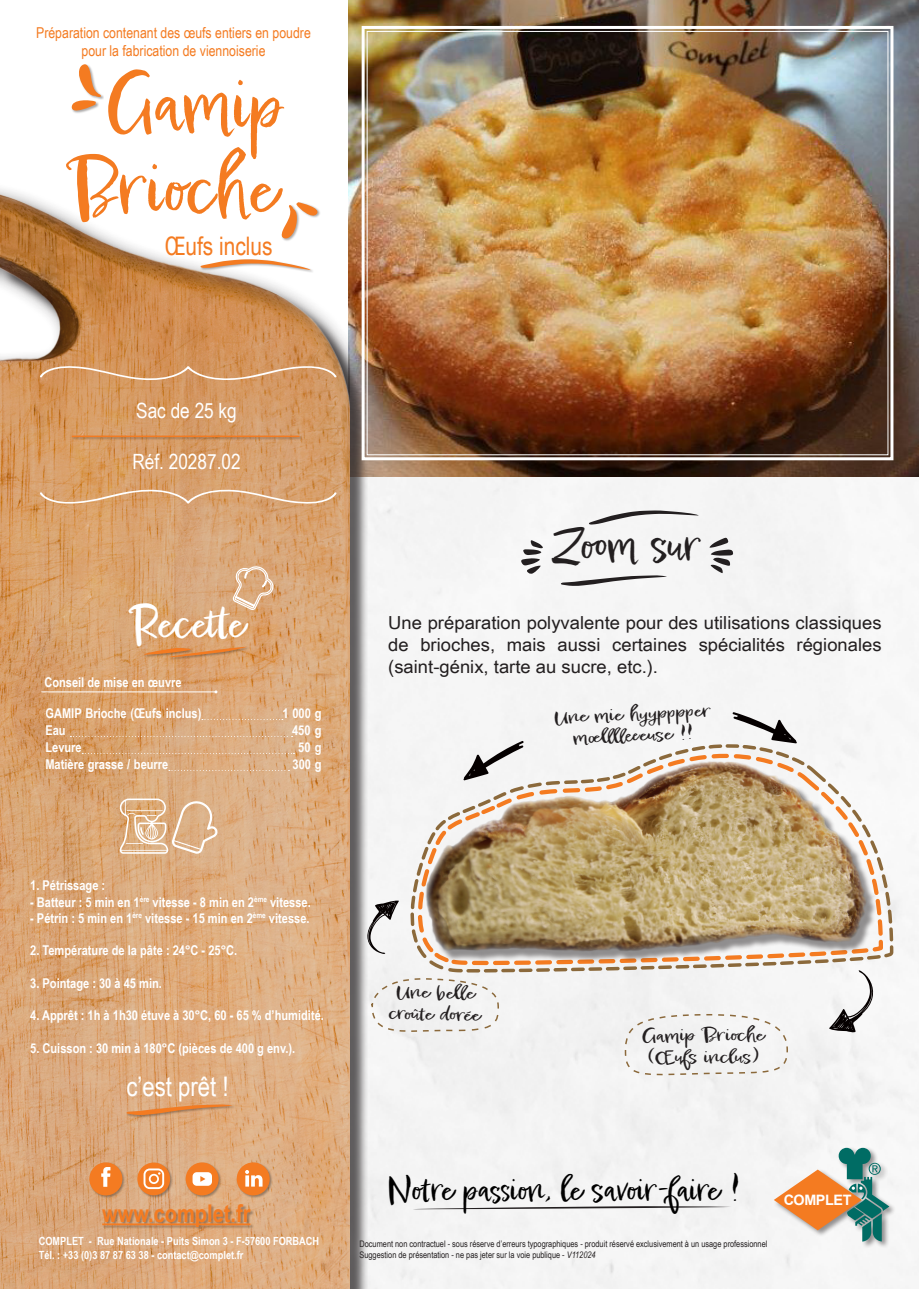
<style>
.page{position:relative;width:919px;height:1289px;background:#fff}
.page>*{position:absolute;margin:0;border:0;box-sizing:border-box;transform-origin:0 0}
.t1{font:75px/84px "Epicursive Script";color:#f47b21;text-align:center}
.t2{font:45px "Epicursive Script";color:#231f20}
.t3{font:45px "Epicursive Script";color:#fff}
.t4{font:33px "Epicursive Script";color:#000}
.t5{font:27px "Arial Narrow";color:#fff}
.t6{font:25.5px "Arial Narrow";color:#f47b21}
.t7{font:700 24.45px "Arial Narrow";color:#f47b21}
.t8{font:21px "Arial Narrow";color:#fff}
.t9{font:18px/21.6px "Arial Narrow";color:#231f20;text-align:justify;scale:1.25 1}
.t10{font:18px "Epicursive Script";color:#231f20;scale:1.25 1}
.t11{font:15px/18px "Arial Narrow";color:#f47b21;text-align:center}
.t12{font:700 14.4px "Arial";letter-spacing:-.03em;color:#fff}
.t13{font:700 13.5px "Arial Narrow";color:#fff}
.t14{font:700 11.25px "Arial Narrow";color:#fff}
.t15{font:9px "Arial Narrow";color:#231f20}
.s1{font-style:italic}
</style>
<div class="page">
<img style="left:349px;top:0;width:569px;height:1288px">
<div style="left:3px;top:197px;width:365px;height:1091px;background:#231f20;opacity:.75"></div>
<img style="left:0;top:30px;width:350px;height:1258px">
<img style="left:360px;top:24px;width:534px;height:438px">
<svg style="left:588px;top:510px;width:110px;height:14px"></svg>
<svg style="left:560px;top:575px;width:107px;height:11px"></svg>
<svg style="left:521px;top:540px;width:22px;height:34px"></svg>
<svg style="left:709px;top:537px;width:24px;height:36px"></svg>
<div style="left:281px;top:202px;width:40px;height:40px;background:#231f20;opacity:.38"></div>
<svg style="left:281px;top:202px;width:40px;height:37px"></svg>
<hr style="left:42px;top:691px;width:174px;height:1px;background:#fff">
<div style="left:71px;top:435px;width:232px;height:5px;background:#231f20;opacity:.38"></div>
<hr style="left:72px;top:435px;width:227px;height:2px;background:#f47b21">
<svg style="left:202px;top:719px;width:81px;height:1px"></svg>
<svg style="left:70px;top:736px;width:222px;height:1px"></svg>
<svg style="left:82px;top:753px;width:212px;height:1px"></svg>
<div style="left:71px;top:64px;width:33px;height:50px;background:#231f20;opacity:.38"></div>
<svg style="left:72px;top:64px;width:29px;height:51px"></svg>
<svg style="left:39px;top:489px;width:298px;height:15px;background:#dba97a"></svg>
<svg style="left:39px;top:365px;width:298px;height:15px;background:#d7a06e"></svg>
<svg style="left:120px;top:798px;width:98px;height:56px;background:#e1bb95"></svg>
<svg style="left:231px;top:564px;width:44px;height:47px;background:#dfb58e"></svg>
<div style="left:143px;top:646px;width:107px;height:14px;background:#231f20;opacity:.38"></div>
<svg style="left:144px;top:646px;width:103px;height:11px"></svg>
<div style="left:126px;top:1103px;width:110px;height:15px;background:#231f20;opacity:.38"></div>
<svg style="left:126px;top:1104px;width:106px;height:11px"></svg>
<div style="left:102px;top:1204px;width:152px;height:25px;background:#231f20;opacity:.38"></div>
<hr style="left:102px;top:1223px;width:148px;height:2px;background:#f47b21">
<div style="left:89px;top:1161px;width:184px;height:37px;background:#231f20;opacity:.38"></div>
<div style="left:89px;top:1162px;width:33px;height:33px;background:#f47b21;border-radius:50%"></div>
<svg style="left:101px;top:1167px;width:9px;height:19px"></svg>
<div style="left:237px;top:1162px;width:33px;height:33px;background:#f47b21;border-radius:50%"></div>
<svg style="left:245px;top:1170px;width:17px;height:16px"></svg>
<div style="left:186px;top:1162px;width:32px;height:33px;background:#f47b21;border-radius:50%"></div>
<svg style="left:192px;top:1172px;width:20px;height:13px"></svg>
<svg style="left:137px;top:1162px;width:33px;height:33px"></svg>
<svg style="left:413px;top:1206px;width:318px;height:3px"></svg>
<div style="left:772px;top:1146px;width:124px;height:102px;background:#231f20;opacity:.48"></div>
<svg style="left:773px;top:1147px;width:116px;height:94px"></svg>
<div style="left:200px;top:259px;width:114px;height:14px;background:#231f20;opacity:.38"></div>
<svg style="left:200px;top:259px;width:111px;height:11px"></svg>
<svg style="left:169px;top:770px;width:120px;height:1px"></svg>
<div style="left:367px;top:712px;width:527px;height:365px;background:#f3f3f3"></div>
<svg style="left:414px;top:762px;width:482px;height:212px"></svg>
<img style="left:420px;top:706px;width:460px;height:305px">
<p class="t11" style="left:36px;top:23px;width:276px">Préparation contenant des œufs entiers en poudre pour la fabrication de viennoiserie</p>
<p class="t1" style="left:69px;top:58px;width:217px">Gamip<br>Brioche</p>
<p class="t6" style="left:164px;top:227px;width:110px">Œufs inclus</p>
<p class="t8" style="left:136px;top:395px;width:102px">Sac de 25 kg</p>
<p class="t8" style="left:132px;top:446px;width:110px">Réf. 20287.02</p>
<p class="t3" style="left:129px;top:593px;width:118px">Recette</p>
<p class="t13" style="left:44px;top:671px;width:139px">Conseil de mise en œuvre</p>
<p class="t13" style="left:45px;top:703px;width:157px">GAMIP Brioche (Œufs inclus)</p>
<p class="t13" style="left:282px;top:703px;width:41px">1 000 g</p>
<p class="t13" style="left:45px;top:720px;width:22px">Eau</p>
<p class="t13" style="left:292px;top:720px;width:31px">450 g</p>
<p class="t13" style="left:45px;top:737px;width:38px">Levure</p>
<p class="t13" style="left:298px;top:737px;width:25px">50 g</p>
<p class="t13" style="left:45px;top:754px;width:124px">Matière grasse / beurre</p>
<p class="t13" style="left:292px;top:754px;width:30px">300 g</p>
<p class="t2" style="left:552px;top:516px;width:150px">Zoom sur</p>
<p class="t9" style="left:388px;top:611px;width:396px">Une préparation polyvalente pour des utilisations classiques de brioches, mais aussi certaines spécialités régionales (saint-génix, tarte au sucre, etc.).</p>
<p class="t10" style="left:553px;top:706px;width:127px;rotate:-3deg">Une mie hyypp pp er</p>
<p class="t10" style="left:573px;top:727px;width:97px;rotate:-3deg">mœll ll ee euse !!</p>
<p class="t13" style="left:30px;top:875px;width:77px">1. Pétrissage :</p>
<p class="t13" style="left:30px;top:891px;width:282px">- Batteur : 5 min en 1<sup>ère</sup> vitesse - 8 min en 2<sup>ème</sup> vitesse.</p>
<p class="t13" style="left:30px;top:907px;width:281px">- Pétrin : 5 min en 1<sup>ère</sup> vitesse - 15 min en 2<sup>ème</sup> vitesse.</p>
<p class="t13" style="left:30px;top:940px;width:208px">2. Température de la pâte : 24°C - 25°C.</p>
<p class="t13" style="left:30px;top:972px;width:133px">3. Pointage : 30 à 45 min.</p>
<p class="t13" style="left:30px;top:1005px;width:295px">4. Apprêt : 1h à 1h30 étuve à 30°C, 60 - 65 % d’humidité.</p>
<p class="t13" style="left:30px;top:1037px;width:266px">5. Cuisson : 30 min à 180°C (pièces de 400 g env.).</p>
<p class="t5" style="left:126px;top:1066px;width:104px">c’est prêt !</p>
<p class="t7" style="left:102px;top:1194px;width:150px">www.complet.fr</p>
<p class="t14" style="left:39px;top:1232px;width:282px">COMPLET - Rue Nationale - Puits Simon 3 - F-57600 FORBACH</p>
<p class="t14" style="left:39px;top:1246px;width:206px">Tél. : +33 (0)3 87 87 63 38 - contact@complet.fr</p>
<p class="t10" style="left:396px;top:980px;width:65px;rotate:1deg">Une bell e</p>
<p class="t10" style="left:389px;top:1001px;width:75px;rotate:1deg">croûte dorée</p>
<p class="t10" style="left:641px;top:1024px;width:100px;rotate:-1deg">Gamip Brioche</p>
<p class="t10" style="left:647px;top:1046px;width:91px;rotate:-1deg">(Œufs inclus)</p>
<p class="t4" style="left:387px;top:1168px;width:354px">Notre passion, le savoir-faire !</p>
<p class="t15" style="left:359px;top:1237px;width:409px">Document non contractuel - sous réserve d’erreurs typographiques - produit réservé exclusivement à un usage professionnel</p>
<p class="t15" style="left:359px;top:1248px;width:238px">Suggestion de présentation - ne pas jeter sur la voie publique - <span class="s1">V112024</span></p>
<p class="t12" style="left:783px;top:1189px;width:69px">COMPLET</p>
</div>
